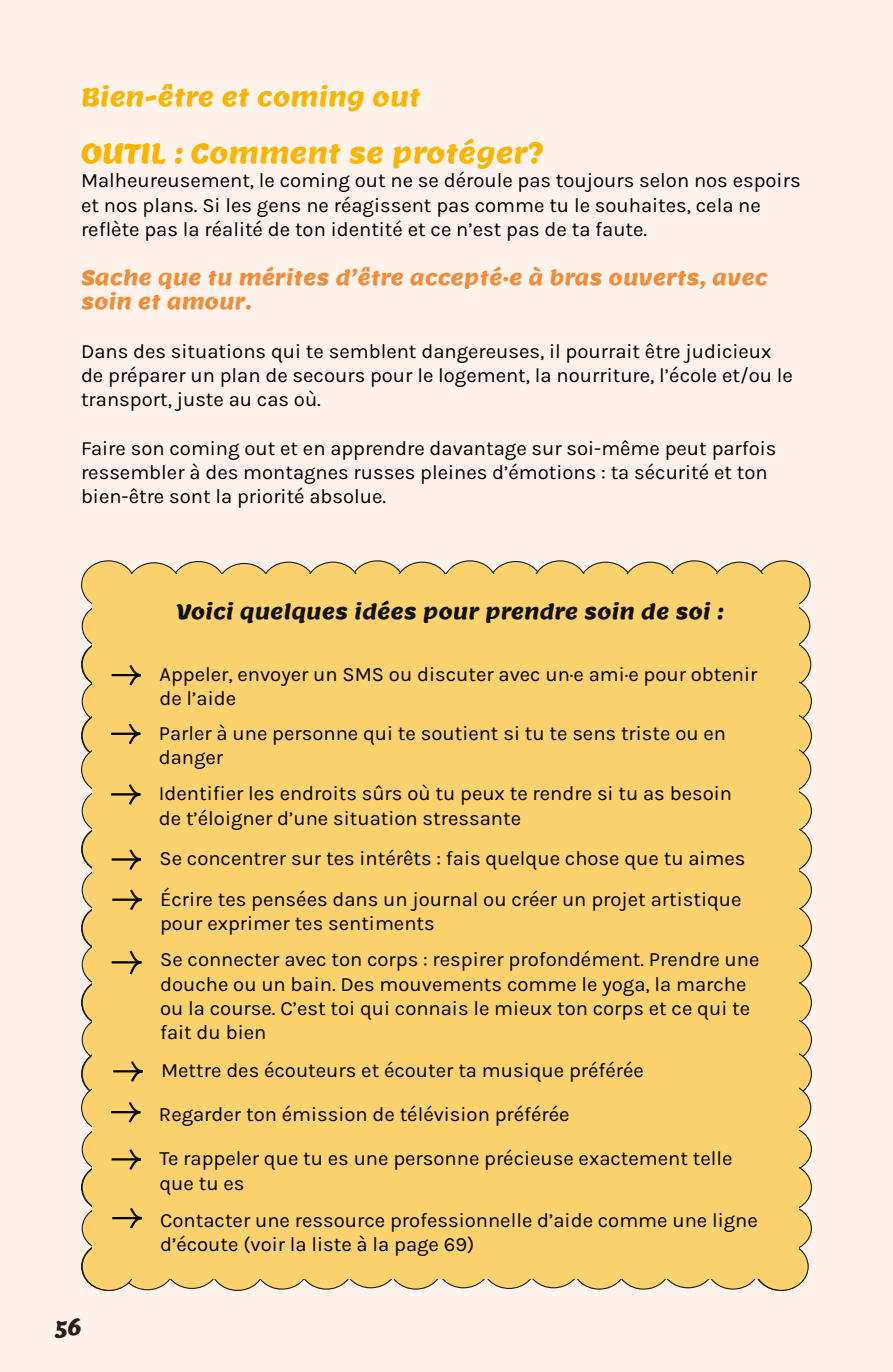
<style>
.page{position:relative;width:893px;height:1372px;background:#fff}
.page>*{position:absolute;margin:0;border:0;box-sizing:border-box;transform-origin:0 0}
.t1{font:27px "Lemon";color:#f8b400}
.t2{font:24.75px "Lemon";color:#f8b400}
.t3{font:20.25px/24.3px "Karla";color:#000}
.t4{font:20.25px/24.3px "Lemon";color:#f28b39}
.t5{font:20.25px "Lemon";color:#12110c}
.t6{font:20.25px "Lemon";color:#2b2014}
</style>
<div class="page">
<div style="left:0;top:0;width:893px;height:1371px;background:#fef2ea"></div>
<svg style="left:757px;top:640px;width:54px;height:48px"></svg>
<div style="left:756px;top:603px;width:54px;height:45px;background:#fbd26e;border-radius:50%"></div>
<div style="left:758px;top:678px;width:53px;height:46px;background:#fbd26e;border-radius:50%"></div>
<div style="left:758px;top:711px;width:53px;height:48px;background:#fbd26e;border-radius:50%"></div>
<div style="left:757px;top:745px;width:54px;height:48px;background:#fbd26e;border-radius:50%"></div>
<div style="left:758px;top:788px;width:53px;height:45px;background:#fbd26e;border-radius:50%"></div>
<div style="left:758px;top:825px;width:53px;height:48px;background:#fbd26e;border-radius:50%"></div>
<div style="left:758px;top:867px;width:53px;height:45px;background:#fbd26e;border-radius:50%"></div>
<div style="left:758px;top:904px;width:53px;height:48px;background:#fbd26e;border-radius:50%"></div>
<div style="left:758px;top:941px;width:53px;height:46px;background:#fbd26e;border-radius:50%"></div>
<div style="left:758px;top:978px;width:53px;height:48px;background:#fbd26e;border-radius:50%"></div>
<div style="left:758px;top:1016px;width:53px;height:46px;background:#fbd26e;border-radius:50%"></div>
<div style="left:758px;top:1049px;width:53px;height:48px;background:#fbd26e;border-radius:50%"></div>
<svg style="left:757px;top:1083px;width:54px;height:48px"></svg>
<div style="left:758px;top:1126px;width:53px;height:46px;background:#fbd26e;border-radius:50%"></div>
<div style="left:758px;top:1163px;width:53px;height:48px;background:#fbd26e;border-radius:50%"></div>
<div style="left:758px;top:1205px;width:53px;height:46px;background:#fbd26e;border-radius:50%"></div>
<div style="left:165px;top:1240px;width:54px;height:48px;background:#fbd26e;border-radius:50%"></div>
<div style="left:482px;top:1240px;width:54px;height:48px;background:#fbd26e;border-radius:50%"></div>
<div style="left:121px;top:1241px;width:53px;height:48px;background:#fbd26e;border-radius:50%"></div>
<div style="left:255px;top:1241px;width:54px;height:47px;background:#fbd26e;border-radius:50%"></div>
<div style="left:572px;top:1241px;width:54px;height:47px;background:#fbd26e;border-radius:50%"></div>
<div style="left:211px;top:1242px;width:53px;height:48px;background:#fbd26e;border-radius:50%"></div>
<div style="left:527px;top:1239px;width:53px;height:48px;background:#fbd26e;border-radius:50%"></div>
<div style="left:344px;top:1239px;width:54px;height:48px;background:#fbd26e;border-radius:50%"></div>
<div style="left:661px;top:1239px;width:54px;height:48px;background:#fbd26e;border-radius:50%"></div>
<div style="left:300px;top:1241px;width:53px;height:47px;background:#fbd26e;border-radius:50%"></div>
<div style="left:617px;top:1241px;width:53px;height:47px;background:#fbd26e;border-radius:50%"></div>
<div style="left:437px;top:1239px;width:53px;height:48px;background:#fbd26e;border-radius:50%"></div>
<div style="left:389px;top:1241px;width:54px;height:47px;background:#fbd26e;border-radius:50%"></div>
<div style="left:706px;top:1241px;width:54px;height:47px;background:#fbd26e;border-radius:50%"></div>
<svg style="left:82px;top:603px;width:54px;height:46px"></svg>
<div style="left:82px;top:561px;width:53px;height:47px;background:#fbd26e;border-radius:50%"></div>
<div style="left:81px;top:560px;width:55px;height:49px;border:1px solid #1e1c13;border-radius:50%"></div>
<svg style="left:172px;top:561px;width:53px;height:48px"></svg>
<svg style="left:489px;top:561px;width:53px;height:48px"></svg>
<div style="left:127px;top:563px;width:54px;height:47px;background:#fbd26e;border-radius:50%"></div>
<div style="left:262px;top:562px;width:53px;height:48px;background:#fbd26e;border-radius:50%"></div>
<div style="left:579px;top:562px;width:53px;height:48px;background:#fbd26e;border-radius:50%"></div>
<svg style="left:217px;top:563px;width:54px;height:48px"></svg>
<div style="left:533px;top:561px;width:54px;height:47px;background:#fbd26e;border-radius:50%"></div>
<div style="left:350px;top:561px;width:54px;height:47px;background:#fbd26e;border-radius:50%"></div>
<div style="left:668px;top:561px;width:53px;height:47px;background:#fbd26e;border-radius:50%"></div>
<div style="left:306px;top:562px;width:54px;height:48px;background:#fbd26e;border-radius:50%"></div>
<div style="left:623px;top:562px;width:54px;height:48px;background:#fbd26e;border-radius:50%"></div>
<div style="left:443px;top:561px;width:54px;height:47px;background:#fbd26e;border-radius:50%"></div>
<div style="left:756px;top:561px;width:54px;height:47px;background:#fbd26e;border-radius:50%"></div>
<div style="left:756px;top:560px;width:55px;height:49px;border:1px solid #1e1c13;border-radius:50%"></div>
<div style="left:396px;top:562px;width:53px;height:48px;background:#fbd26e;border-radius:50%"></div>
<div style="left:713px;top:562px;width:53px;height:48px;background:#fbd26e;border-radius:50%"></div>
<svg style="left:82px;top:640px;width:54px;height:48px"></svg>
<svg style="left:82px;top:678px;width:54px;height:46px"></svg>
<svg style="left:82px;top:711px;width:54px;height:48px"></svg>
<div style="left:82px;top:745px;width:53px;height:48px;background:#fbd26e;border-radius:50%"></div>
<div style="left:82px;top:788px;width:54px;height:45px;background:#fbd26e;border-radius:50%"></div>
<svg style="left:82px;top:825px;width:54px;height:48px"></svg>
<div style="left:82px;top:867px;width:54px;height:45px;background:#fbd26e;border-radius:50%"></div>
<svg style="left:82px;top:904px;width:54px;height:48px"></svg>
<svg style="left:82px;top:941px;width:54px;height:46px"></svg>
<svg style="left:82px;top:978px;width:54px;height:48px"></svg>
<svg style="left:82px;top:1016px;width:54px;height:46px"></svg>
<svg style="left:82px;top:1049px;width:54px;height:48px"></svg>
<div style="left:82px;top:1083px;width:53px;height:48px;background:#fbd26e;border-radius:50%"></div>
<svg style="left:82px;top:1126px;width:54px;height:46px"></svg>
<div style="left:82px;top:1163px;width:54px;height:48px;background:#fbd26e;border-radius:50%"></div>
<svg style="left:82px;top:1205px;width:54px;height:46px"></svg>
<div style="left:82px;top:1242px;width:54px;height:48px;background:#fbd26e;border-radius:50%"></div>
<div style="left:82px;top:1241px;width:54px;height:49px;border:1px solid #1e1c13;border-radius:50%"></div>
<div style="left:755px;top:1242px;width:53px;height:48px;background:#fbd26e;border-radius:50%"></div>
<div style="left:754px;top:1241px;width:55px;height:49px;border:1px solid #1e1c13;border-radius:50%"></div>
<div style="left:93px;top:574px;width:706px;height:704px;background:#fbd26e"></div>
<svg style="left:128px;top:665px;width:13px;height:21px"></svg>
<hr style="left:112px;top:674px;width:29px;height:2px;background:#000">
<svg style="left:128px;top:723px;width:13px;height:21px"></svg>
<hr style="left:111px;top:732px;width:29px;height:3px;background:#000">
<svg style="left:128px;top:784px;width:13px;height:21px"></svg>
<hr style="left:111px;top:793px;width:29px;height:2px;background:#000">
<svg style="left:128px;top:849px;width:13px;height:21px"></svg>
<hr style="left:112px;top:858px;width:29px;height:2px;background:#000">
<svg style="left:129px;top:889px;width:13px;height:21px"></svg>
<hr style="left:112px;top:898px;width:30px;height:2px;background:#000">
<svg style="left:128px;top:950px;width:14px;height:25px"></svg>
<hr style="left:112px;top:961px;width:29px;height:2px;background:#000">
<svg style="left:130px;top:1061px;width:13px;height:21px"></svg>
<hr style="left:113px;top:1070px;width:30px;height:2px;background:#000">
<svg style="left:128px;top:1102px;width:13px;height:21px"></svg>
<hr style="left:111px;top:1110px;width:29px;height:3px;background:#000">
<svg style="left:128px;top:1149px;width:13px;height:21px"></svg>
<hr style="left:112px;top:1158px;width:29px;height:2px;background:#000">
<svg style="left:129px;top:1208px;width:13px;height:21px"></svg>
<hr style="left:112px;top:1216px;width:30px;height:3px;background:#000">
<p class="t2" style="left:81px;top:78px;width:341px">Bien-être et coming out</p>
<h1 class="t1" style="left:81px;top:132px;width:464px">OUTIL : Comment se protéger?</h1>
<p class="t3" style="left:81px;top:168px;width:721px">Malheureusement, le coming out ne se déroule pas toujours selon nos espoirs et nos plans. Si les gens ne réagissent pas comme tu le souhaites, cela ne reflète pas la réalité de ton identité et ce n’est pas de ta faute.</p>
<p class="t4" style="left:81px;top:265px;width:688px">Sache que tu mérites d’être accepté·e à bras ouverts, avec soin et amour.</p>
<p class="t3" style="left:81px;top:338px;width:713px">Dans des situations qui te semblent dangereuses, il pourrait être judicieux de préparer un plan de secours pour le logement, la nourriture, l’école et/ou le transport, juste au cas où.</p>
<p class="t3" style="left:81px;top:435px;width:697px">Faire son coming out et en apprendre davantage sur soi-même peut parfois ressembler à des montagnes russes pleines d’émotions : ta sécurité et ton bien-être sont la priorité absolue.</p>
<p class="t5" style="left:176px;top:596px;width:549px">Voici quelques idées pour prendre soin de soi :</p>
<p class="t6" style="left:55px;top:1311px;width:28px">56</p>
<p class="t3" style="left:159px;top:661px;width:599px">Appeler, envoyer un SMS ou discuter avec un·e ami·e pour obtenir de l’aide</p>
<p class="t3" style="left:159px;top:720px;width:569px">Parler à une personne qui te soutient si tu te sens triste ou en danger</p>
<p class="t3" style="left:159px;top:780px;width:575px">Identifier les endroits sûrs où tu peux te rendre si tu as besoin de t’éloigner d’une situation stressante</p>
<p class="t3" style="left:159px;top:837px;width:587px;line-height:40.3px">Se concentrer sur tes intérêts : fais quelque chose que tu aimes<br>Écrire tes pensées dans un journal ou créer un projet artistique</p>
<p class="t3" style="left:160px;top:904px;width:601px;line-height:36.2px">pour exprimer tes sentiments<br>Se connecter avec ton corps : respirer profondément. Prendre une</p>
<p class="t3" style="left:160px;top:970px;width:592px">douche ou un bain. Des mouvements comme le yoga, la marche ou la course. C’est toi qui connais le mieux ton corps et ce qui te fait du bien</p>
<p class="t3" style="left:159px;top:1048px;width:486px;line-height:43.4px">Mettre des écouteurs et écouter ta musique préférée<br>Regarder ton émission de télévision préférée</p>
<p class="t3" style="left:159px;top:1145px;width:575px">Te rappeler que tu es une personne précieuse exactement telle que tu es</p>
<p class="t3" style="left:160px;top:1207px;width:599px">Contacter une ressource professionnelle d’aide comme une ligne d’écoute (voir la liste à la page 69)</p>
</div>
